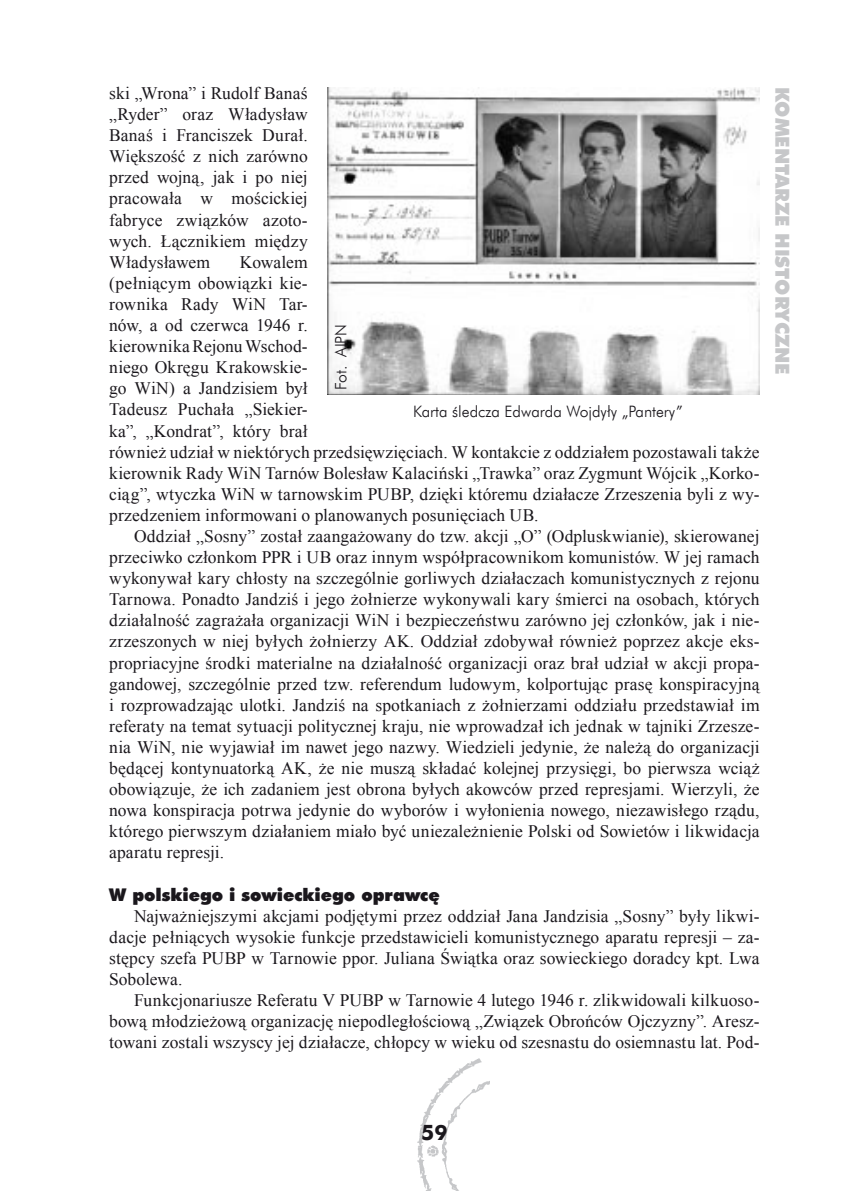
<style>
.page{position:relative;width:844px;height:1191px;background:#fff}
.page>*{position:absolute;margin:0;border:0;box-sizing:border-box;transform-origin:0 0}
.t1{font:700 21px "Futura EU";color:#1a171c}
.t2{font:19.25px "Futura X Blk EU";color:#c6c7c9}
.t3{font:17.5px/21px "Times New Roman";letter-spacing:.005em;color:#1a171c;text-align:justify}
.t4{font:17.5px "Futura X Blk EU";color:#1a171c}
.t5{font:15.75px "Futura Lt EU";color:#1a171c}
</style>
<div class="page">
<img style="left:418px;top:1058px;width:72px;height:133px">
<img style="left:327px;top:88px;width:432px;height:306px">
<p class="t3" style="left:109px;top:82px;width:200px">ski „Wrona” i Rudolf Banaś „Ryder” oraz Władysław Banaś i Franciszek Durał.<br>Większość z nich zarówno przed wojną, jak i po niej pracowała w mościckiej fabryce związków azoto&shy;wych. Łącznikiem między Władysławem</p>
<p class="t3" style="left:109px;top:251px;width:651px;text-align:left;text-indent:131px">Kowalem<br>(pełniącym obowiązki kie-<br>rownika Rady WiN Tar-<br>nów, a od czerwca 1946 r.<br>kierownika Rejonu Wschod-<br>niego Okręgu Krakowskie-<br>go WiN) a Jandzisiem był<br>Tadeusz Puchała „Siekier-<br>ka”, „Kondrat”, który brał<br>również udział w niektórych przedsięwzięciach. W kontakcie z oddziałem pozostawali także kierownik Rady WiN Tarnów Bolesław Kalaciński „Trawka” oraz Zygmunt Wójcik „Korko&shy;ciąg”, wtyczka WiN w tarnowskim PUBP, dzięki któremu działacze Zrzeszenia byli z wy&shy;przedzeniem informowani o planowanych posunięciach UB.</p>
<p class="t3" style="left:109px;top:525px;width:652px;text-indent:25px">Oddział „Sosny” został zaangażowany do tzw. akcji „O” (Odpluskwianie), skierowanej przeciwko członkom PPR i UB oraz innym współpracownikom komunistów. W jej ramach wykonywał kary chłosty na szczególnie gorliwych działaczach komunistycznych z rejonu Tarnowa. Ponadto Jandziś i jego żołnierze wykonywali kary śmierci na osobach, których działalność zagrażała organizacji WiN i bezpieczeństwu zarówno jej członków, jak i nie&shy;zrzeszonych w niej byłych żołnierzy AK. Oddział zdobywał również poprzez akcje eks&shy;propriacyjne środki materialne na działalność organizacji oraz brał udział w akcji propa&shy;gandowej, szczególnie przed tzw. referendum ludowym, kolportując prasę konspiracyjną i rozprowadzając ulotki. Jandziś na spotkaniach z żołnierzami oddziału przedstawiał im referaty na temat sytuacji politycznej kraju, nie wprowadzał ich jednak w tajniki Zrzesze&shy;nia WiN, nie wyjawiał im nawet jego nazwy. Wiedzieli jedynie, że należą do organizacji będącej kontynuatorką AK, że nie muszą składać kolejnej przysięgi, bo pierwsza wciąż obowiązuje, że ich zadaniem jest obrona byłych akowców przed represjami. Wierzyli, że nowa konspiracja potrwa jedynie do wyborów i wyłonienia nowego, niezawisłego rządu, którego pierwszym działaniem miało być uniezależnienie Polski od Sowietów i likwidacja aparatu represji.</p>
<p class="t4" style="left:109px;top:883px;width:332px">W polskiego i sowieckiego oprawcę</p>
<p class="t3" style="left:109px;top:905px;width:651px;text-indent:25px">Najważniejszymi akcjami podjętymi przez oddział Jana Jandzisia „Sosny” były likwi&shy;dacje pełniących wysokie funkcje przedstawicieli komunistycznego aparatu represji – za&shy;stępcy szefa PUBP w Tarnowie ppor. Juliana Świątka oraz sowieckiego doradcy kpt. Lwa Sobolewa.</p>
<p class="t3" style="left:109px;top:989px;width:651px;text-indent:25px">Funkcjonariusze Referatu V PUBP w Tarnowie 4 lutego 1946 r. zlikwidowali kilkuoso&shy;bową młodzieżową organizację niepodległościową „Związek Obrońców Ojczyzny”. Aresz&shy;towani zostali wszyscy jej działacze, chłopcy w wieku od szesnastu do osiemnastu lat. Pod-</p>
<p class="t5" style="left:331px;top:390px;width:68px;rotate:-90deg">Fot. AIPN</p>
<p class="t5" style="left:413px;top:402px;width:271px">Karta śledcza Edwarda Wojdyły „Pantery”</p>
<p class="t2" style="left:794px;top:87px;width:287px;rotate:90deg">komentarze hi-sto-rycz-ne</p>
<p class="t1" style="left:421px;top:1119px;width:14px">59</p>
</div>
